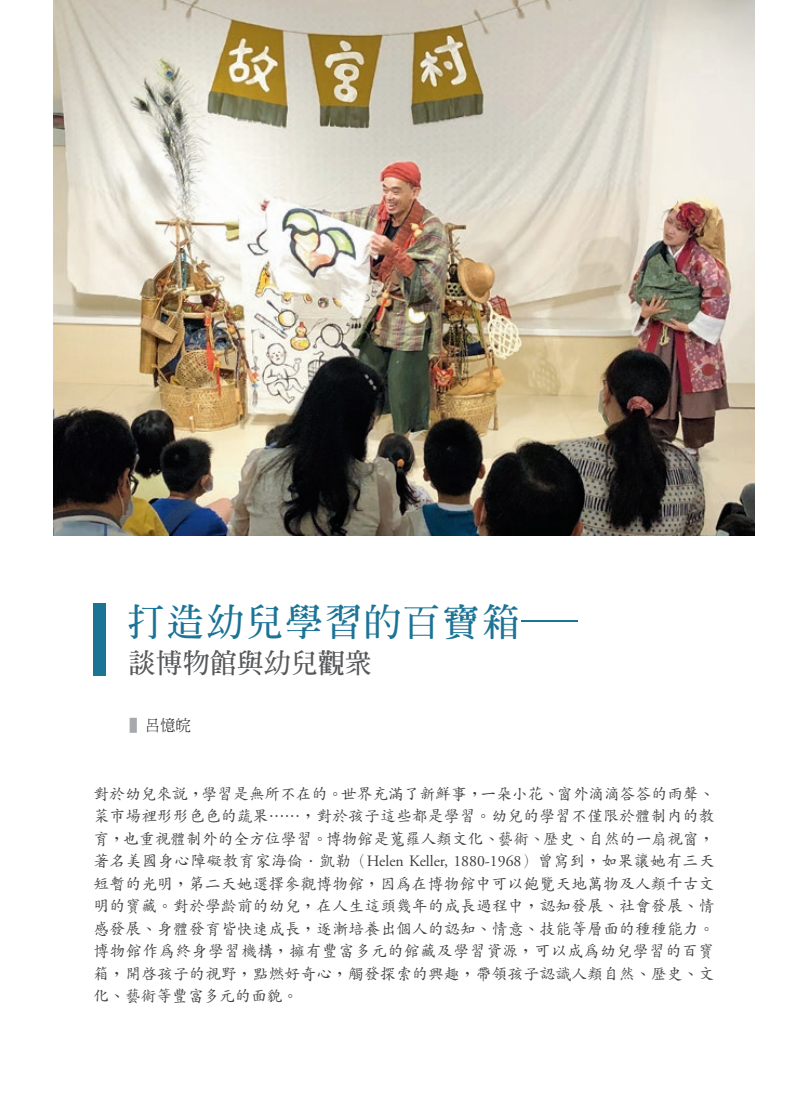
<style>
.page{position:relative;width:808px;height:1106px;background:#fff}
.page>*{position:absolute;margin:0;border:0;box-sizing:border-box;transform-origin:0 0}
.t1{font:700 37.5px "AR Ming B5";letter-spacing:.05em;color:#1b7395}
.t2{font:700 27px "AR Ming B5";color:#57585a}
.t3{font:500 15.75px/22.5px "AR Kai B5";letter-spacing:.015em;color:#3e3e3f;text-align:justify}
.t4{font:300 15px "AR Ming B5";color:#231f20}
.s1{color:#a8a9ad}
.s2{font-family:"Adobe Garamond Pro";font-weight:400}
</style>
<div class="page">
<img style="left:53px;top:0;width:702px;height:535px">
<div style="left:94px;top:603px;width:12px;height:72px;background:#1b7395"></div>
<h1 class="t1" style="left:128px;top:602px;width:451px">打造幼兒學習的百寶箱─</h1>
<h2 class="t2" style="left:129px;top:649px;width:244px">談博物館與幼兒觀眾</h2>
<p class="t4" style="left:130px;top:718px;width:63px"><span class="s1">▌</span>呂憶皖</p>
<p class="t3" style="left:94px;top:782px;width:622px">對於幼兒來說，學習是無所不在的。世界充滿了新鮮事，一朵小花、窗外滴滴答答的雨聲、菜市場裡形形色色的蔬果⋯⋯，對於孩子這些都是學習。幼兒的學習不僅限於體制內的教育，也重視體制外的全方位學習。博物館是蒐羅人類文化、藝術、歷史、自然的一扇視窗，著名美國身心障礙教育家海倫．凱勒（<span class="s2">Helen Keller, 1880-1968</span>）曾寫到，如果讓她有三天短暫的光明，第二天她選擇參觀博物館，因為在博物館中可以飽覽天地萬物及人類千古文明的寶藏。對於學齡前的幼兒，在人生這頭幾年的成長過程中，認知發展、社會發展、情感發展、身體發育皆快速成長，逐漸培養出個人的認知、情意、技能等層面的種種能力。博物館作為終身學習機構，擁有豐富多元的館藏及學習資源，可以成為幼兒學習的百寶箱，開啟孩子的視野，點燃好奇心，觸發探索的興趣，帶領孩子認識人類自然、歷史、文化、藝術等豐富多元的面貌。</p>
</div>
